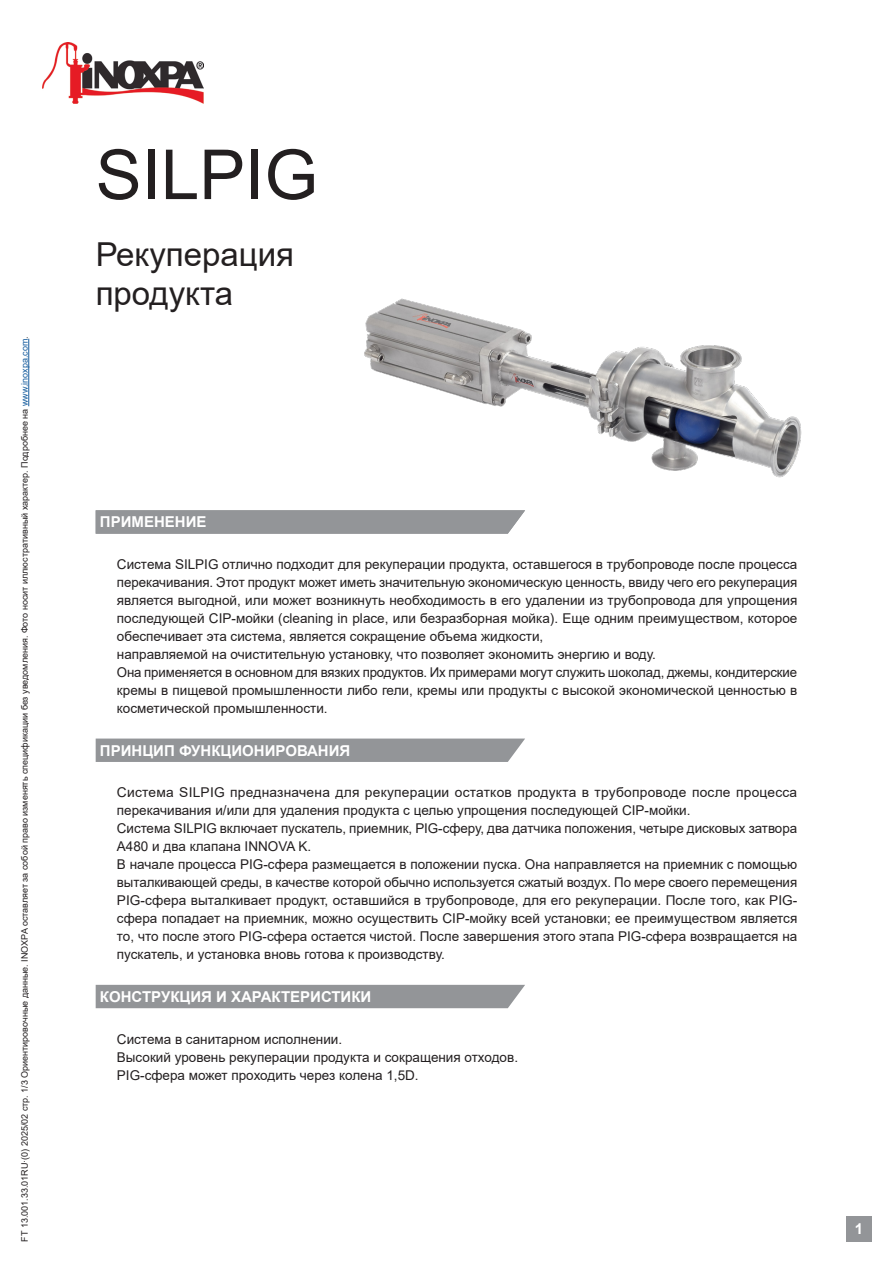
<style>
.page{position:relative;width:893px;height:1263px;background:#fff}
.page>*{position:absolute;margin:0;border:0;box-sizing:border-box;transform-origin:0 0}
.t1{font:69px "Arial";color:#231f20}
.t2{font:33px/39.6px "Arial";color:#231f20}
.t3{font:700 15px "Arial";color:#fff}
.t4{font:13.5px/18px "Arial";color:#231f20;text-align:justify}
.t5{font:9px "Arial";color:#231f20}
.s1{color:#175d9e}
</style>
<div class="page">
<img style="left:43px;top:43px;width:161px;height:60px">
<hr style="left:28px;top:339px;width:1px;height:67px;background:#175d9e">
<div style="left:846px;top:1216px;width:26px;height:26px;background:#939598"></div>
<svg style="left:96px;top:510px;width:429px;height:24px;background:#95979a"></svg>
<div style="left:96px;top:738px;width:429px;height:24px;background:#939598"></div>
<div style="left:96px;top:985px;width:429px;height:23px;background:#939598"></div>
<img style="left:364px;top:298px;width:438px;height:180px">
<p class="t5" style="left:18px;top:1242px;width:907px;rotate:-90deg">FT 13.001.33.01RU·(0) 2025/02 стр. 1/3 Ориентировочные данные. INOXPA оставляет за собой право изменять спецификации без уведомления. Фото носит иллюстративный характер. Подробнее на <span class="s1">www.inoxpa.com</span>.</p>
<p class="t1" style="left:96px;top:127px;width:224px">SILPIG</p>
<p class="t2" style="left:96px;top:234px;width:200px">Рекуперация продукта</p>
<p class="t3" style="left:100px;top:512px;width:108px">ПРИМЕНЕНИЕ</p>
<p class="t4" style="left:117px;top:555px;width:682px">Система SILPIG отлично подходит для рекуперации продукта, оставшегося в трубопроводе после процесса перекачивания. Этот продукт может иметь значительную экономическую ценность, ввиду чего его рекуперация является выгодной, или может возникнуть необходимость в его удалении из трубопровода для упрощения последующей CIP-мойки (cleaning in place, или безразборная мойка). Еще одним преимуществом, которое обеспечивает эта система, является сокращение объема жидкости,</p>
<p class="t4" style="left:117px;top:645px;width:541px">направляемой на очистительную установку, что позволяет экономить энергию и воду.</p>
<p class="t4" style="left:117px;top:663px;width:682px">Она применяется в основном для вязких продуктов. Их примерами могут служить шоколад, джемы, кондитерские кремы в пищевой промышленности либо гели, кремы или продукты с высокой экономической ценностью в косметической промышленности.</p>
<p class="t3" style="left:100px;top:740px;width:252px">ПРИНЦИП ФУНКЦИОНИРОВАНИЯ</p>
<p class="t4" style="left:117px;top:783px;width:682px">Система SILPIG предназначена для рекуперации остатков продукта в трубопроводе после процесса перекачивания и/или для удаления продукта с целью упрощения последующей CIP-мойки.</p>
<p class="t4" style="left:117px;top:819px;width:682px">Система SILPIG включает пускатель, приемник, PIG-сферу, два датчика положения, четыре дисковых затвора<br>A480 и два клапана INNOVA K.</p>
<p class="t4" style="left:117px;top:855px;width:682px">В начале процесса PIG-сфера размещается в положении пуска. Она направляется на приемник с помощью выталкивающей среды, в качестве которой обычно используется сжатый воздух. По мере своего перемещения PIG-сфера выталкивает продукт, оставшийся в трубопроводе, для его рекуперации. После того, как PIG&shy;сфера попадает на приемник, можно осуществить CIP-мойку всей установки; ее преимуществом является то, что после этого PIG-сфера остается чистой. После завершения этого этапа PIG-сфера возвращается на пускатель, и установка вновь готова к производству.</p>
<p class="t3" style="left:100px;top:986px;width:273px">КОНСТРУКЦИЯ И ХАРАКТЕРИСТИКИ</p>
<p class="t4" style="left:117px;top:1030px;width:227px">Система в санитарном исполнении.</p>
<p class="t4" style="left:117px;top:1048px;width:403px">Высокий уровень рекуперации продукта и сокращения отходов.</p>
<p class="t4" style="left:117px;top:1066px;width:303px">PIG-сфера может проходить через колена 1,5D.</p>
<p class="t3" style="left:855px;top:1218px;width:10px">1</p>
</div>
